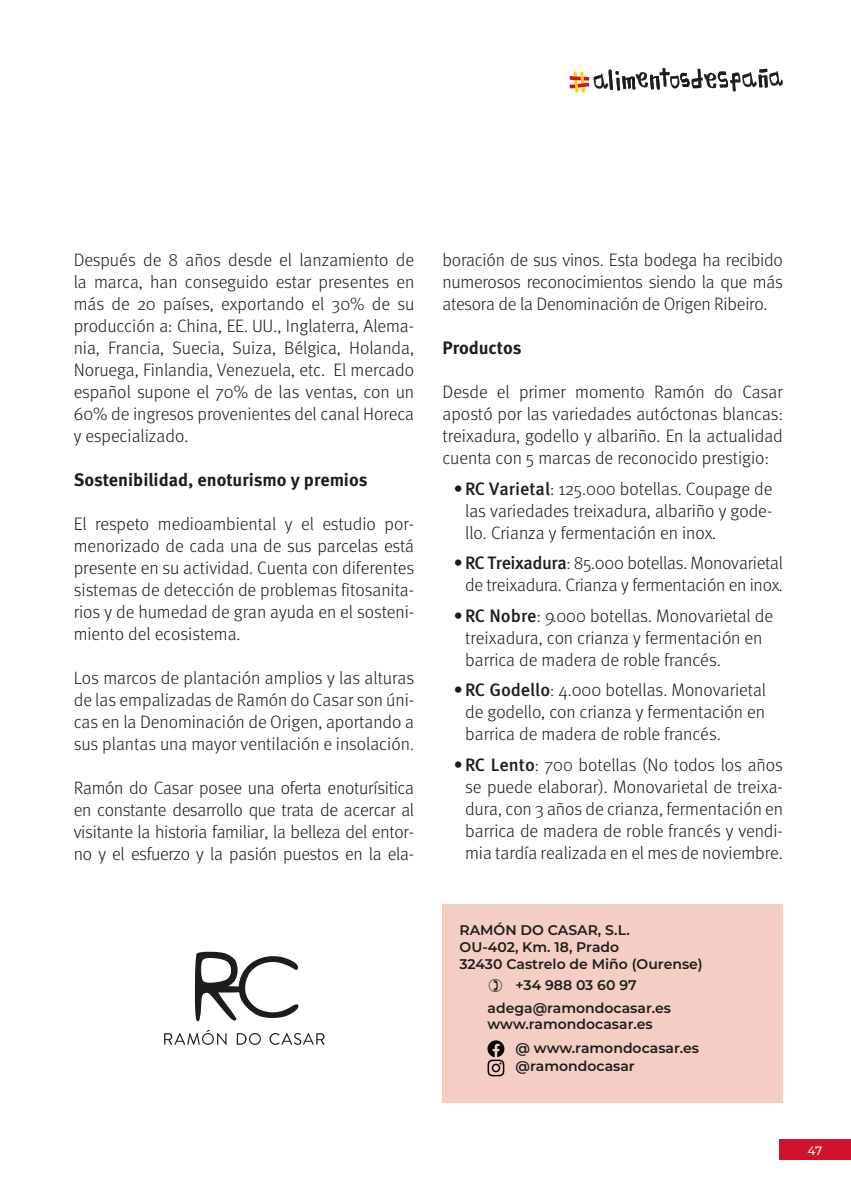
<style>
.page{position:relative;width:851px;height:1191px;background:#fff}
.page>*{position:absolute;margin:0;border:0;box-sizing:border-box;transform-origin:0 0}
.t1{font:300 18px/22px "FF Meta Pro";letter-spacing:-.005em;color:#1d1d1b;text-align:justify}
.t2{font:700 18px "FF Meta Pro";color:#1d1d1b}
.t3{font:600 14px/16.8px "Montserrat";color:#1d1d1b}
.t4{font:500 12px "Montserrat";color:#fff}
.s1{font-weight:500}
</style>
<div class="page">
<div style="left:778px;top:1138px;width:72px;height:21px;background:#d0122d"></div>
<svg style="left:569px;top:68px;width:213px;height:25px"></svg>
<div style="left:442px;top:904px;width:340px;height:198px;background:#f4cdc4"></div>
<svg style="left:487px;top:1040px;width:17px;height:36px"></svg>
<svg style="left:195px;top:951px;width:104px;height:70px"></svg>
<svg style="left:164px;top:1029px;width:62px;height:15px"></svg>
<svg style="left:237px;top:1033px;width:24px;height:11px"></svg>
<svg style="left:269px;top:1033px;width:55px;height:11px"></svg>
<p class="t1" style="left:74px;top:248px;width:342px">Después de 8 años desde el lanzamiento de la marca, han conseguido estar presentes en más de 20 países, exportando el 30% de su producción a: China, EE. UU., Inglaterra, Alema&shy;nia, Francia, Suecia, Suiza, Bélgica, Holanda, Noruega, Finlandia, Venezuela, etc. El mercado español supone el 70% de las ventas, con un 60% de ingresos provenientes del canal Horeca y especializado.</p>
<p class="t2" style="left:74px;top:466px;width:295px">Sostenibilidad, enoturismo y premios</p>
<p class="t1" style="left:74px;top:512px;width:342px">El respeto medioambiental y el estudio por&shy;menorizado de cada una de sus parcelas está presente en su actividad. Cuenta con diferentes sistemas de detección de problemas fitosanita&shy;rios y de humedad de gran ayuda en el sosteni&shy;miento del ecosistema.</p>
<p class="t1" style="left:74px;top:666px;width:342px">Los marcos de plantación amplios y las alturas de las empalizadas de Ramón do Casar son úni&shy;cas en la Denominación de Origen, aportando a sus plantas una mayor ventilación e insolación.</p>
<p class="t1" style="left:74px;top:776px;width:342px">Ramón do Casar posee una oferta enoturísitica en constante desarrollo que trata de acercar al visitante la historia familiar, la belleza del entor&shy;no y el esfuerzo y la pasión puestos en la ela-</p>
<p class="t1" style="left:442px;top:248px;width:342px">boración de sus vinos. Esta bodega ha recibido numerosos reconocimientos siendo la que más atesora de la Denominación de Origen Ribeiro.</p>
<p class="t2" style="left:442px;top:334px;width:81px">Productos</p>
<p class="t1" style="left:442px;top:380px;width:342px">Desde el primer momento Ramón do Casar apostó por las variedades autóctonas blancas: treixadura, godello y albariño. En la actualidad cuenta con 5 marcas de reconocido prestigio:</p>
<p class="t1" style="left:465px;top:476px;width:309px;text-indent:-11px"><span class="s1">•RC Varietal</span>: 125.000 botellas. Coupage de las variedades treixadura, albariño y gode&shy;llo. Crianza y fermentación en inox.</p>
<p class="t1" style="left:454px;top:551px;width:330px;text-align:right"><span class="s1">•RC Treixadura</span>: 85.000 botellas. Monovarietal de treixadura. Crianza y fermentación en inox.</p>
<p class="t1" style="left:465px;top:603px;width:309px;text-align:left;text-indent:-11px"><span class="s1">•RC Nobre</span>: 9.000 botellas. Monovarietal de treixadura, con crianza y fermentación en barrica de madera de roble francés.</p>
<p class="t1" style="left:465px;top:678px;width:302px;text-indent:-11px"><span class="s1">•RC Godello</span>: 4.000 botellas. Monovarietal de godello, con crianza y fermentación en barrica de madera de roble francés.</p>
<p class="t1" style="left:465px;top:752px;width:319px;text-indent:-11px"><span class="s1">•RC Lento</span>: 700 botellas (No todos los años se puede elaborar). Monovarietal de treixa&shy;dura, con 3 años de crianza, fermentación en barrica de madera de roble francés y vendi&shy;mia tardía realizada en el mes de noviembre.</p>
<p class="t3" style="left:459px;top:921px;width:245px">RAMÓN DO CASAR, S.L.<br>OU-402, Km. 18, Prado<br>32430 Castrelo de Miño (Ourense)</p>
<p class="t3" style="left:487px;top:973px;width:185px;line-height:22.4px;text-align:center">+34 988 03 60 97 adega@ramondocasar.es</p>
<p class="t3" style="left:515px;top:1012px;width:185px;line-height:23.6px;text-indent:-28px">www.ramondocasar.es<br>@ www.ramondocasar.es</p>
<p class="t3" style="left:515px;top:1057px;width:121px">@ramondocasar</p>
<p class="t4" style="left:807px;top:1142px;width:16px">47</p>
</div>
